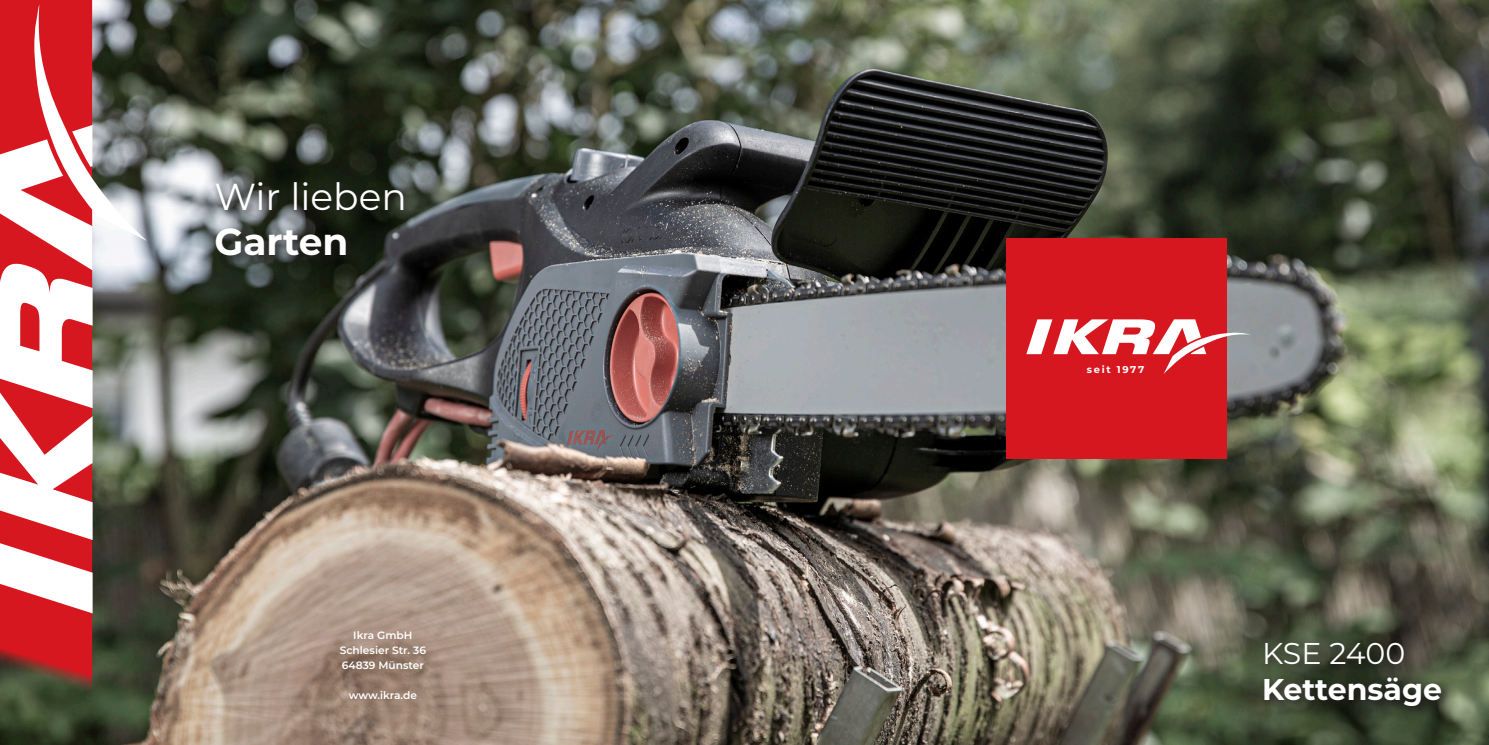
<style>
.page{position:relative;width:1489px;height:745px;background:#fff}
.page>*{position:absolute;margin:0;border:0;box-sizing:border-box;transform-origin:0 0}
.t1{font:37.5px/45px "Montserrat";color:#fff}
.t2{font:700 30px "Montserrat";color:#fff}
.t3{font:30px "Montserrat";color:#fff}
.t4{font:600 10.62px "Montserrat";color:#fff}
.t5{font:700 9.88px "Montserrat";letter-spacing:.17em;color:#fff}
.s1{font-weight:700}
</style>
<div class="page">
<img style="left:1px;top:0;width:1487px;height:744px">
<svg style="left:0;top:0;width:92px;height:695px;background:#a92826"></svg>
<svg style="left:0;top:4px;width:147px;height:609px"></svg>
<div style="left:1006px;top:238px;width:220px;height:220px;background:#d7171f"></div>
<svg style="left:1026px;top:319px;width:224px;height:55px"></svg>
<div style="left:212px;top:178px;width:203px;height:88px;background:#231f20;opacity:.75"></div>
<div style="left:1259px;top:638px;width:192px;height:78px;background:#231f20;opacity:.75"></div>
<p class="t1" style="left:214px;top:173px;width:194px">Wir lieben<br><span class="s1">Garten</span></p>
<p class="t4" style="left:353px;top:627px;width:61px">Ikra GmbH</p>
<p class="t4" style="left:340px;top:642px;width:88px">Schlesier Str. 36</p>
<p class="t4" style="left:342px;top:657px;width:84px">64839 Münster</p>
<p class="t4" style="left:349px;top:687px;width:70px">www.ikra.de</p>
<p class="t5" style="left:1086px;top:362px;width:59px">seit 1977</p>
<p class="t3" style="left:1261px;top:632px;width:145px">KSE 2400</p>
<p class="t2" style="left:1261px;top:667px;width:181px">Kettensäge</p>
</div>
